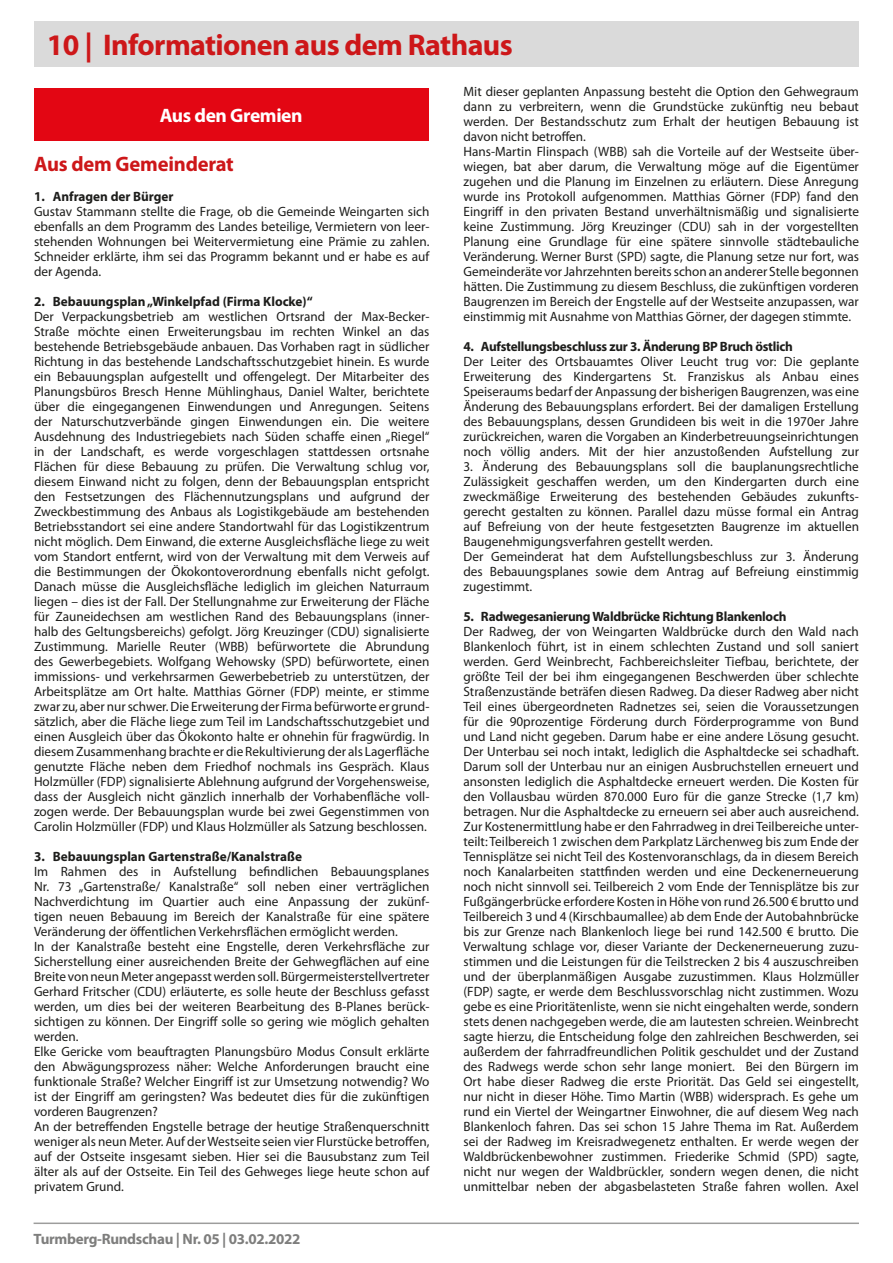
<style>
.page{position:relative;width:893px;height:1263px;background:#fff}
.page>*{position:absolute;margin:0;border:0;box-sizing:border-box;transform-origin:0 0}
.t1{font:700 30px "Myriad Pro";letter-spacing:-.02em;color:#cd1719}
.t2{font:700 21px "Myriad Pro";letter-spacing:-.01em;color:#cd1719}
.t3{font:700 19.5px "Myriad Pro";letter-spacing:-.02em;color:#fff}
.t4{font:700 15px "Myriad Pro";letter-spacing:-.02em;color:#7e7e7d}
.t5{font:13.5px/15px "Myriad Pro";color:#1d1d1b;text-align:justify}
.t6{font:700 13.5px "Myriad Pro";color:#1d1d1b}
.t7{font:700 13.5px "Myriad Pro";letter-spacing:-.02em;color:#1d1d1b}
</style>
<div class="page">
<hr style="left:34px;top:1222px;width:825px;height:2px;background:#9d9d9c">
<div style="left:34px;top:21px;width:825px;height:46px;background:#dadada"></div>
<div style="left:34px;top:89px;width:394px;height:52px;background:#e30613"></div>
<h1 class="t1" style="left:47px;top:26px;width:468px">10 | Informationen aus dem Rathaus</h1>
<h3 class="t3" style="left:160px;top:103px;width:144px">Aus den Gremien</h3>
<h2 class="t2" style="left:34px;top:150px;width:201px">Aus dem Gemeinderat</h2>
<p class="t6" style="left:34px;top:188px;width:141px">1. Anfragen der Bürger</p>
<p class="t5" style="left:34px;top:204px;width:397px">Gustav Stammann stellte die Frage, ob die Gemeinde Weingarten sich ebenfalls an dem Programm des Landes beteilige, Vermietern von leer&shy;stehenden Wohnungen bei Weitervermietung eine Prämie zu zahlen.<br>Schneider erklärte, ihm sei das Programm bekannt und er habe es auf der Agenda.</p>
<p class="t6" style="left:34px;top:293px;width:280px">2. Bebauungsplan „Winkelpfad (Firma Klocke)“</p>
<p class="t5" style="left:34px;top:309px;width:397px">Der Verpackungsbetrieb am westlichen Ortsrand der Max-Becker-Straße möchte einen Erweiterungsbau im rechten Winkel an das bestehende Betriebsgebäude anbauen. Das Vorhaben ragt in südlicher Richtung in das bestehende Landschaftsschutzgebiet hinein. Es wurde ein Bebauungsplan aufgestellt und offengelegt. Der Mitarbeiter des Planungsbüros Bresch Henne Mühlinghaus, Daniel Walter, berichtete über die eingegangenen Einwendungen und Anregungen. Seitens der Naturschutzverbände gingen Einwendungen ein. Die weitere Ausdehnung des Industriegebiets nach Süden schaffe einen „Riegel“ in der Landschaft, es werde vorgeschlagen stattdessen ortsnahe Flächen für diese Bebauung zu prüfen. Die Verwaltung schlug vor, diesem Einwand nicht zu folgen, denn der Bebauungsplan entspricht den Festsetzungen des Flächennutzungsplans und aufgrund der Zweckbestimmung des Anbaus als Logistikgebäude am bestehenden Betriebsstandort sei eine andere Standortwahl für das Logistikzentrum nicht möglich. Dem Einwand, die externe Ausgleichsfläche liege zu weit vom Standort entfernt, wird von der Verwaltung mit dem Verweis auf die Bestimmungen der Ökokontoverordnung ebenfalls nicht gefolgt.<br>Danach müsse die Ausgleichsfläche lediglich im gleichen Naturraum liegen – dies ist der Fall. Der Stellungnahme zur Erweiterung der Fläche für Zauneidechsen am westlichen Rand des Bebauungsplans (inner&shy;halb des Geltungsbereichs) gefolgt. Jörg Kreuzinger (CDU) signalisierte Zustimmung. Marielle Reuter (WBB) befürwortete die Abrundung des Gewerbegebiets. Wolfgang Wehowsky (SPD) befürwortete, einen immissions- und verkehrsarmen Gewerbebetrieb zu unterstützen, der Arbeitsplätze am Ort halte. Matthias Görner (FDP) meinte, er stimme zwar zu, aber nur schwer. Die Erweiterung der Firma befürworte er grund&shy;sätzlich, aber die Fläche liege zum Teil im Landschaftsschutzgebiet und einen Ausgleich über das Ökokonto halte er ohnehin für fragwürdig. In diesem Zusammenhang brachte er die Rekultivierung der als Lagerfläche genutzte Fläche neben dem Friedhof nochmals ins Gespräch. Klaus Holzmüller (FDP) signalisierte Ablehnung aufgrund der Vorgehensweise, dass der Ausgleich nicht gänzlich innerhalb der Vorhabenfläche voll&shy;zogen werde. Der Bebauungsplan wurde bei zwei Gegenstimmen von Carolin Holzmüller (FDP) und Klaus Holzmüller als Satzung beschlossen.</p>
<p class="t6" style="left:34px;top:848px;width:269px">3. Bebauungsplan Gartenstraße/Kanalstraße</p>
<p class="t5" style="left:34px;top:864px;width:397px;text-align:left">Im Rahmen des in Aufstellung befindlichen Bebauungsplanes Nr. 73 „Gartenstraße/ Kanalstraße“ soll neben einer verträglichen Nachverdichtung im Quartier auch eine Anpassung der zukünf&shy;tigen neuen Bebauung im Bereich der Kanalstraße für eine spätere Veränderung der öffentlichen Verkehrsflächen ermöglicht werden.<br>In der Kanalstraße besteht eine Engstelle, deren Verkehrsfläche zur Sicherstellung einer ausreichenden Breite der Gehwegflächen auf eine Breite von neun Meter angepasst werden soll. Bürgermeisterstellvertreter Gerhard Fritscher (CDU) erläuterte, es solle heute der Beschluss gefasst werden, um dies bei der weiteren Bearbeitung des B-Planes berück&shy;sichtigen zu können. Der Eingriff solle so gering wie möglich gehalten werden.<br>Elke Gericke vom beauftragten Planungsbüro Modus Consult erklärte den Abwägungsprozess näher: Welche Anforderungen braucht eine funktionale Straße? Welcher Eingriff ist zur Umsetzung notwendig? Wo ist der Eingriff am geringsten? Was bedeutet dies für die zukünftigen vorderen Baugrenzen?<br>An der betreffenden Engstelle betrage der heutige Straßenquerschnitt weniger als neun Meter. Auf der Westseite seien vier Flurstücke betroffen, auf der Ostseite insgesamt sieben. Hier sei die Bausubstanz zum Teil älter als auf der Ostseite. Ein Teil des Gehweges liege heute schon auf privatem Grund.</p>
<p class="t4" style="left:34px;top:1229px;width:268px">Turmberg-Rundschau | Nr. 05 | 03.02.2022</p>
<p class="t5" style="left:463px;top:84px;width:397px;text-align:left">Mit dieser geplanten Anpassung besteht die Option den Gehwegraum dann zu verbreitern, wenn die Grundstücke zukünftig neu bebaut werden. Der Bestandsschutz zum Erhalt der heutigen Bebauung ist davon nicht betroffen.<br>Hans-Martin Flinspach (WBB) sah die Vorteile auf der Westseite über&shy;wiegen, bat aber darum, die Verwaltung möge auf die Eigentümer zugehen und die Planung im Einzelnen zu erläutern. Diese Anregung wurde ins Protokoll aufgenommen. Matthias Görner (FDP) fand den Eingriff in den privaten Bestand unverhältnismäßig und signalisierte keine Zustimmung. Jörg Kreuzinger (CDU) sah in der vorgestellten Planung eine Grundlage für eine spätere sinnvolle städtebauliche Veränderung. Werner Burst (SPD) sagte, die Planung setze nur fort, was Gemeinderäte vor Jahrzehnten bereits schon an anderer Stelle begonnen hätten. Die Zustimmung zu diesem Beschluss, die zukünftigen vorderen Baugrenzen im Bereich der Engstelle auf der Westseite anzupassen, war einstimmig mit Ausnahme von Matthias Görner, der dagegen stimmte.</p>
<p class="t7" style="left:463px;top:338px;width:331px">4. Aufstellungsbeschluss zur 3. Änderung BP Bruch östlich</p>
<p class="t5" style="left:463px;top:354px;width:397px">Der Leiter des Ortsbauamtes Oliver Leucht trug vor: Die geplante Erweiterung des Kindergartens St. Franziskus als Anbau eines Speiseraums bedarf der Anpassung der bisherigen Baugrenzen, was eine Änderung des Bebauungsplans erfordert. Bei der damaligen Erstellung des Bebauungsplans, dessen Grundideen bis weit in die 1970er Jahre zurückreichen, waren die Vorgaben an Kinderbetreuungseinrichtungen noch völlig anders. Mit der hier anzustoßenden Aufstellung zur</p>
<p class="t5" style="left:463px;top:459px;width:397px;text-align:left">3. Änderung des Bebauungsplans soll die bauplanungsrechtliche Zulässigkeit geschaffen werden, um den Kindergarten durch eine zweckmäßige Erweiterung des bestehenden Gebäudes zukunfts&shy;gerecht gestalten zu können. Parallel dazu müsse formal ein Antrag auf Befreiung von der heute festgesetzten Baugrenze im aktuellen Baugenehmigungsverfahren gestellt werden.<br>Der Gemeinderat hat dem Aufstellungsbeschluss zur 3. Änderung des Bebauungsplanes sowie dem Antrag auf Befreiung einstimmig zugestimmt.</p>
<p class="t7" style="left:463px;top:608px;width:324px">5. Radwegesanierung Waldbrücke Richtung Blankenloch</p>
<p class="t5" style="left:463px;top:624px;width:397px">Der Radweg, der von Weingarten Waldbrücke durch den Wald nach Blankenloch führt, ist in einem schlechten Zustand und soll saniert werden. Gerd Weinbrecht, Fachbereichsleiter Tiefbau, berichtete, der größte Teil der bei ihm eingegangenen Beschwerden über schlechte Straßenzustände beträfen diesen Radweg. Da dieser Radweg aber nicht Teil eines übergeordneten Radnetzes sei, seien die Voraussetzungen für die 90prozentige Förderung durch Förderprogramme von Bund und Land nicht gegeben. Darum habe er eine andere Lösung gesucht.<br>Der Unterbau sei noch intakt, lediglich die Asphaltdecke sei schadhaft.<br>Darum soll der Unterbau nur an einigen Ausbruchstellen erneuert und ansonsten lediglich die Asphaltdecke erneuert werden. Die Kosten für den Vollausbau würden 870.000 Euro für die ganze Strecke (1,7 km) betragen. Nur die Asphaltdecke zu erneuern sei aber auch ausreichend.<br>Zur Kostenermittlung habe er den Fahrradweg in drei Teilbereiche unter&shy;teilt: Teilbereich 1 zwischen dem Parkplatz Lärchenweg bis zum Ende der Tennisplätze sei nicht Teil des Kostenvoranschlags, da in diesem Bereich noch Kanalarbeiten stattfinden werden und eine Deckenerneuerung noch nicht sinnvoll sei. Teilbereich 2 vom Ende der Tennisplätze bis zur Fußgängerbrücke erfordere Kosten in Höhe von rund 26.500 € brutto und Teilbereich 3 und 4 (Kirschbaumallee) ab dem Ende der Autobahnbrücke bis zur Grenze nach Blankenloch liege bei rund 142.500 € brutto. Die Verwaltung schlage vor, dieser Variante der Deckenerneuerung zuzu&shy;stimmen und die Leistungen für die Teilstrecken 2 bis 4 auszuschreiben und der überplanmäßigen Ausgabe zuzustimmen. Klaus Holzmüller (FDP) sagte, er werde dem Beschlussvorschlag nicht zustimmen. Wozu gebe es eine Prioritätenliste, wenn sie nicht eingehalten werde, sondern stets denen nachgegeben werde, die am lautesten schreien. Weinbrecht sagte hierzu, die Entscheidung folge den zahlreichen Beschwerden, sei außerdem der fahrradfreundlichen Politik geschuldet und der Zustand des Radwegs werde schon sehr lange moniert. Bei den Bürgern im Ort habe dieser Radweg die erste Priorität. Das Geld sei eingestellt, nur nicht in dieser Höhe. Timo Martin (WBB) widersprach. Es gehe um rund ein Viertel der Weingartner Einwohner, die auf diesem Weg nach Blankenloch fahren. Das sei schon 15 Jahre Thema im Rat. Außerdem sei der Radweg im Kreisradwegenetz enthalten. Er werde wegen der Waldbrückenbewohner zustimmen. Friederike Schmid (SPD) sagte, nicht nur wegen der Waldbrückler, sondern wegen denen, die nicht unmittelbar neben der abgasbelasteten Straße fahren wollen. Axel</p>
</div>
